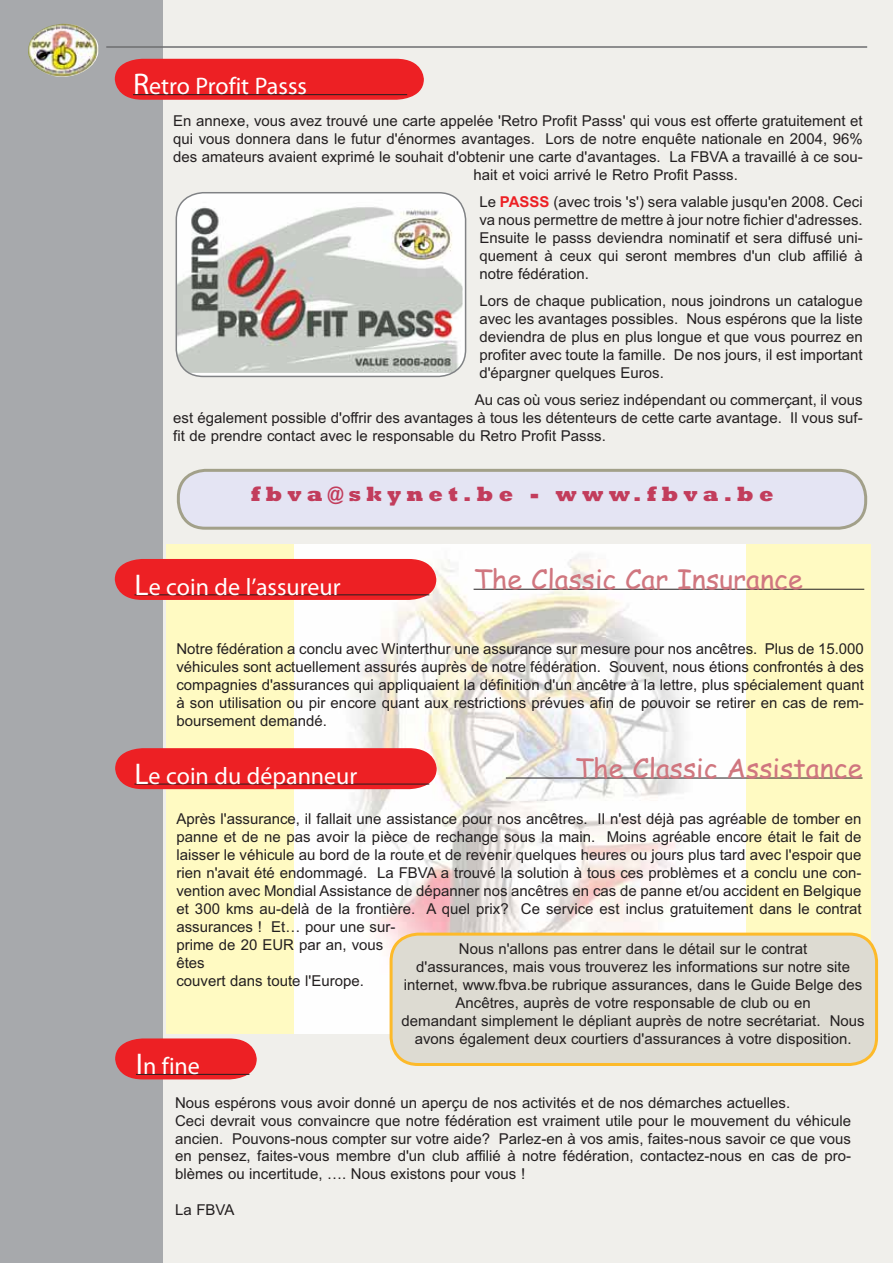
<style>
.page{position:relative;width:893px;height:1263px;background:#f0efeb}
.page>*{position:absolute;margin:0;border:0;box-sizing:border-box;transform-origin:0 0}
.t1{font:27px "Comic Sans MS";color:#d0767f}
.t2{font:24px "Myriad Pro";color:#fff}
.t3{font:800 21px "Rockwell";letter-spacing:.25em;color:#c23d5c}
.t4{font:15px/18px "Arial";color:#231f20;text-align:justify}
.s1{font-size:30px}
.s2{font-weight:700;color:#ed2024}
</style>
<div class="page">
<div style="left:0;top:0;width:162px;height:1263px;background:#a7a9ac"></div>
<img style="left:28px;top:24px;width:70px;height:53px">
<hr style="left:106px;top:46px;width:761px;height:2px;background:#6d6e70">
<svg style="left:114px;top:58px;width:310px;height:42px;background:#ea2b2f"></svg>
<hr style="left:133px;top:94px;width:274px;height:1px;background:#231f20">
<div style="left:166px;top:544px;width:704px;height:489px;background:#fffac2"></div>
<img style="left:294px;top:544px;width:451px;height:489px">
<svg style="left:114px;top:558px;width:323px;height:43px;background:#e93032"></svg>
<hr style="left:135px;top:595px;width:294px;height:1px;background:#231f20">
<svg style="left:115px;top:747px;width:322px;height:43px;background:#ea2f32"></svg>
<hr style="left:134px;top:784px;width:295px;height:1px;background:#231f20">
<div style="left:391px;top:934px;width:485px;height:130px;background:#dddbd2;border-radius:27px"></div>
<div style="left:390px;top:933px;width:488px;height:133px;border:3px solid #fdba2a;border-radius:27px"></div>
<svg style="left:115px;top:1038px;width:142px;height:42px;background:#e93235"></svg>
<hr style="left:136px;top:1074px;width:113px;height:1px;background:#231f20">
<hr style="left:474px;top:589px;width:390px;height:1px;background:#231f20">
<hr style="left:506px;top:778px;width:356px;height:1px;background:#231f20">
<img style="left:176px;top:193px;width:286px;height:180px">
<div style="left:176px;top:192px;width:290px;height:185px;border:2px solid #808285;border-radius:27px"></div>
<div style="left:178px;top:470px;width:688px;height:58px;background:#e4e4f3;border-radius:27px"></div>
<div style="left:177px;top:469px;width:690px;height:61px;border:3px solid #a2a089;border-radius:27px"></div>
<h2 class="t2" style="left:133px;top:77px;width:175px"><span class="s1">R</span>etro Profit Passs</h2>
<p class="t4" style="left:173px;top:114px;width:691px">En annexe, vous avez trouvé une carte appelée 'Retro Profit Passs' qui vous est offerte gratuitement et</p>
<p class="t4" style="left:173px;top:132px;width:691px">qui vous donnera dans le futur d'énormes avantages. Lors de notre enquête nationale en 2004, 96%</p>
<p class="t4" style="left:173px;top:150px;width:691px">des amateurs avaient exprimé le souhait d'obtenir une carte d'avantages. La FBVA a travaillé à ce sou-</p>
<p class="t4" style="left:473px;top:168px;width:266px">hait et voici arrivé le Retro Profit Passs.</p>
<p class="t4" style="left:479px;top:195px;width:385px">Le <span class="s2">PASSS</span> (avec trois 's') sera valable jusqu'en 2008. Ceci va nous permettre de mettre à jour notre fichier d'adresses.<br>Ensuite le passs deviendra nominatif et sera diffusé uni&shy;quement à ceux qui seront membres d'un club affilié à notre fédération.</p>
<p class="t4" style="left:479px;top:294px;width:385px">Lors de chaque publication, nous joindrons un catalogue avec les avantages possibles. Nous espérons que la liste deviendra de plus en plus longue et que vous pourrez en profiter avec toute la famille. De nos jours, il est important d'épargner quelques Euros.</p>
<p class="t4" style="left:173px;top:393px;width:691px;text-indent:302px">Au cas où vous seriez indépendant ou commerçant, il vous est également possible d'offrir des avantages à tous les détenteurs de cette carte avantage. Il vous suf&shy;fit de prendre contact avec le responsable du Retro Profit Passs.</p>
<h3 class="t3" style="left:251px;top:487px;width:524px">fbva@skynet.be - www.fbva.be</h3>
<h2 class="t2" style="left:135px;top:577px;width:207px"><span class="s1">L</span>e coin de l’assureur</h2>
<h1 class="t1" style="left:474px;top:564px;width:331px">The Classic Car Insurance</h1>
<p class="t4" style="left:176px;top:641px;width:689px">Notre fédération a conclu avec Winterthur une assurance sur mesure pour nos ancêtres. Plus de 15.000 véhicules sont actuellement assurés auprès de notre fédération. Souvent, nous étions confrontés à des compagnies d'assurances qui appliquaient la définition d'un ancêtre à la lettre, plus spécialement quant à son utilisation ou pir encore quant aux restrictions prévues afin de pouvoir se retirer en cas de rem&shy;boursement demandé.</p>
<h2 class="t2" style="left:134px;top:767px;width:224px"><span class="s1">L</span>e coin du dépanneur</h2>
<p class="t4" style="left:176px;top:811px;width:687px;text-align:left">Après l'assurance, il fallait une assistance pour nos ancêtres. Il n'est déjà pas agréable de tomber en panne et de ne pas avoir la pièce de rechange sous la main. Moins agréable encore était le fait de laisser le véhicule au bord de la route et de revenir quelques heures ou jours plus tard avec l'espoir que rien n'avait été endommagé. La FBVA a trouvé la solution à tous ces problèmes et a conclu une con&shy;vention avec Mondial Assistance de dépanner nos ancêtres en cas de panne et/ou accident en Belgique et 300 kms au-delà de la frontière. A quel prix? Ce service est inclus gratuitement dans le contrat assurances ! Et… pour une sur-<br>prime de 20 EUR par an, vous<br>êtes<br>couvert dans toute l'Europe.</p>
<h1 class="t1" style="left:575px;top:753px;width:289px">The Classic Assistance</h1>
<p class="t4" style="left:402px;top:941px;width:464px;text-align:center">Nous n'allons pas entrer dans le détail sur le contrat<br>d'assurances, mais vous trouverez les informations sur notre site internet, www.fbva.be rubrique assurances, dans le Guide Belge des Ancêtres, auprès de votre responsable de club ou en<br>demandant simplement le dépliant auprès de notre secrétariat. Nous avons également deux courtiers d'assurances à votre disposition.</p>
<h2 class="t2" style="left:136px;top:1057px;width:66px"><span class="s1">I</span>n fine</h2>
<p class="t4" style="left:175px;top:1095px;width:677px;text-align:left">Nous espérons vous avoir donné un aperçu de nos activités et de nos démarches actuelles.<br>Ceci devrait vous convaincre que notre fédération est vraiment utile pour le mouvement du véhicule ancien. Pouvons-nous compter sur votre aide? Parlez-en à vos amis, faites-nous savoir ce que vous en pensez, faites-vous membre d'un club affilié à notre fédération, contactez-nous en cas de pro&shy;blèmes ou incertitude, …. Nous existons pour vous !</p>
<p class="t4" style="left:175px;top:1203px;width:61px">La FBVA</p>
</div>
